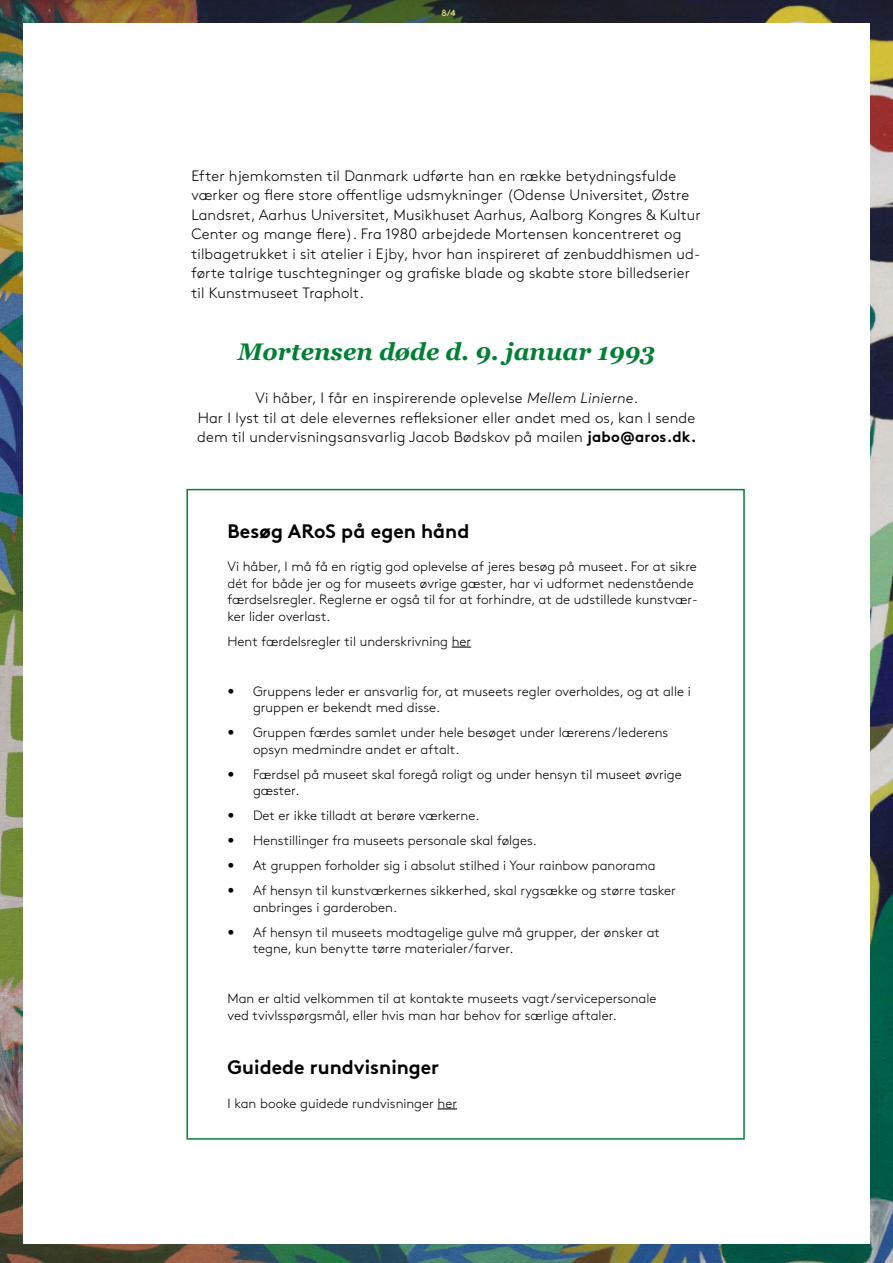
<style>
.page{position:relative;width:893px;height:1263px;background:#fff}
.page>*{position:absolute;margin:0;border:0;box-sizing:border-box;transform-origin:0 0}
.t1{font:italic 700 24px "Georgia";color:#008035}
.t2{font:700 19.5px "Brown Std";color:#000}
.t3{font:300 15px/19.5px "Brown Std";letter-spacing:.01em;color:#000}
.t4{font:300 13.5px/16.5px "Brown Std";color:#000}
.t5{font:9px "Brown Std";color:#ebde8f}
.s1{font-style:italic}
.s2{font-weight:700}
</style>
<div class="page">
<img style="left:0;top:0;width:893px;height:1263px">
<div style="left:23px;top:23px;width:847px;height:1219px;background:#fff"></div>
<div style="left:186px;top:489px;width:559px;height:651px;background:#fff;border:2px solid #008035"></div>
<svg style="left:452px;top:646px;width:19px;height:2px"></svg>
<svg style="left:438px;top:1108px;width:19px;height:1px"></svg>
<p class="t5" style="left:442px;top:8px;width:15px">8/4</p>
<p class="t3" style="left:191px;top:166px;width:511px">Efter hjemkomsten til Danmark udførte han en række betydningsfulde værker og flere store offentlige udsmykninger (Odense Universitet, Østre Landsret, Aarhus Universitet, Musikhuset Aarhus, Aalborg Kongres &amp; Kultur Center og mange flere). Fra 1980 arbejdede Mortensen koncentreret og tilbagetrukket i sit atelier i Ejby, hvor han inspireret af zenbuddhismen ud&shy;førte talrige tuschtegninger og grafiske blade og skabte store billedserier til Kunstmuseet Trapholt.</p>
<h1 class="t1" style="left:238px;top:334px;width:419px">Mortensen døde d. 9. januar 1993</h1>
<p class="t3" style="left:197px;top:388px;width:501px;text-align:center">Vi håber, I får en inspirerende oplevelse <span class="s1">Mellem Linierne</span>.<br>Har I lyst til at dele elevernes refleksioner eller andet med os, kan I sende dem til undervisningsansvarlig Jacob Bødskov på mailen <span class="s2">jabo@aros.dk.</span></p>
<h2 class="t2" style="left:227px;top:519px;width:243px">Besøg ARoS på egen hånd</h2>
<p class="t4" style="left:227px;top:558px;width:472px">Vi håber, I må få en rigtig god oplevelse af jeres besøg på museet. For at sikre dét for både jer og for museets øvrige gæster, har vi udformet nedenstående færdselsregler. Reglerne er også til for at forhindre, at de udstillede kunstvær&shy;ker lider overlast.</p>
<p class="t4" style="left:227px;top:633px;width:245px">Hent færdelsregler til underskrivning her</p>
<p class="t4" style="left:253px;top:683px;width:439px;text-indent:-26px">• Gruppens leder er ansvarlig for, at museets regler overholdes, og at alle i gruppen er bekendt med disse.</p>
<p class="t4" style="left:253px;top:724px;width:417px;text-indent:-26px">• Gruppen færdes samlet under hele besøget under lærerens/lederens opsyn medmindre andet er aftalt.</p>
<p class="t4" style="left:253px;top:766px;width:430px;text-indent:-26px">• Færdsel på museet skal foregå roligt og under hensyn til museet øvrige gæster.</p>
<p class="t4" style="left:227px;top:807px;width:254px">• Det er ikke tilladt at berøre værkerne.</p>
<p class="t4" style="left:227px;top:832px;width:311px">• Henstillinger fra museets personale skal følges.</p>
<p class="t4" style="left:227px;top:857px;width:430px">• At gruppen forholder sig i absolut stilhed i Your rainbow panorama</p>
<p class="t4" style="left:253px;top:882px;width:424px;text-indent:-26px">• Af hensyn til kunstværkernes sikkerhed, skal rygsække og større tasker anbringes i garderoben.</p>
<p class="t4" style="left:253px;top:924px;width:408px;text-indent:-26px">• Af hensyn til museets modtagelige gulve må grupper, der ønsker at tegne, kun benytte tørre materialer/farver.</p>
<p class="t4" style="left:227px;top:990px;width:431px">Man er altid velkommen til at kontakte museets vagt/servicepersonale ved tvivlsspørgsmål, eller hvis man har behov for særlige aftaler.</p>
<h2 class="t2" style="left:227px;top:1055px;width:213px">Guidede rundvisninger</h2>
<p class="t4" style="left:227px;top:1095px;width:231px">I kan booke guidede rundvisninger her</p>
</div>
